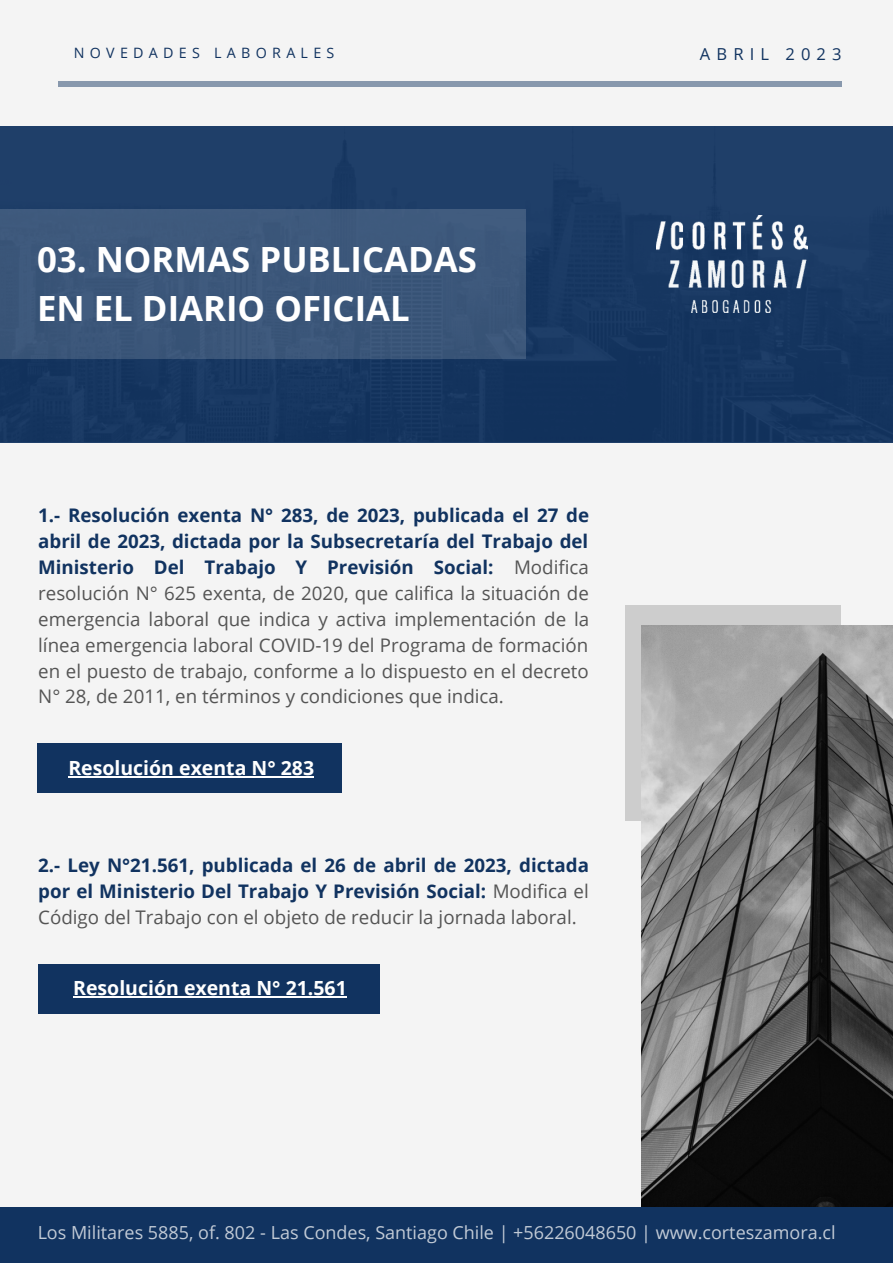
<style>
.page{position:relative;width:893px;height:1264px;background:#fff}
.page>*{position:absolute;margin:0;border:0;box-sizing:border-box;transform-origin:0 0}
.t1{font:700 34.8px "Open Sans";color:#fff}
.t2{font:700 19.5px "Open Sans";color:#fff}
.t3{font:18.75px/25.8px "Open Sans";color:#545454;text-align:justify}
.t4{font:700 18.75px/25.8px "Open Sans";color:#113360;text-align:justify}
.t5{font:18px "Open Sans";color:#fff}
.t6{font:16.5px "Open Sans";letter-spacing:.37em;color:#113360}
.t7{font:14.25px "Open Sans";letter-spacing:.37em;color:#113360}
.s1{font-weight:700;color:#113360}
.s2{font-weight:400;color:#545454}
</style>
<div class="page">
<div style="left:0;top:0;width:892px;height:1262px;background:#f4f4f4"></div>
<div style="left:0;top:126px;width:892px;height:316px;background:#1a3964"></div>
<hr style="left:58px;top:82px;width:783px;height:4px;background:#8898ad">
<img style="left:657px;top:215px;width:150px;height:98px">
<div style="left:0;top:209px;width:525px;height:149px;background:#3c577a"></div>
<div style="left:0;top:1206px;width:892px;height:56px;background:#113360"></div>
<div style="left:625px;top:605px;width:216px;height:216px;background:#cdcdcd"></div>
<img style="left:641px;top:625px;width:251px;height:581px">
<div style="left:37px;top:743px;width:304px;height:50px;background:#113360"></div>
<hr style="left:68px;top:776px;width:246px;height:1px;background:#fff">
<div style="left:38px;top:963px;width:341px;height:50px;background:#113360"></div>
<hr style="left:73px;top:996px;width:274px;height:1px;background:#fff">
<p class="t7" style="left:74px;top:43px;width:262px">NOVEDADES LABORALES</p>
<p class="t1" style="left:37px;top:235px;width:441px">03. NORMAS PUBLICADAS</p>
<p class="t1" style="left:37px;top:283px;width:374px">EN EL DIARIO OFICIAL</p>
<p class="t3" style="left:38px;top:502px;width:552px"><span class="s1">1.- Resolución exenta N° 283, de 2023, publicada el 27 de abril de 2023, dictada por la Subsecretaría del Trabajo del Ministerio Del Trabajo Y Previsión Social:</span> Modifica resolución N° 625 exenta, de 2020, que califica la situación de emergencia laboral que indica y activa implementación de la línea emergencia laboral COVID-19 del Programa de formación en el puesto de trabajo, conforme a lo dispuesto en el decreto N° 28, de 2011, en términos y condiciones que indica.</p>
<p class="t2" style="left:68px;top:754px;width:247px">Resolución exenta N° 283</p>
<p class="t4" style="left:38px;top:852px;width:552px">2.- Ley N°21.561, publicada el 26 de abril de 2023, dictada por el Ministerio Del Trabajo Y Previsión Social: <span class="s2">Modifica el Código del Trabajo con el objeto de reducir la jornada laboral.</span></p>
<p class="t2" style="left:73px;top:974px;width:275px">Resolución exenta N° 21.561</p>
<p class="t6" style="left:700px;top:42px;width:143px">ABRIL 2023</p>
<p class="t5" style="left:38px;top:1219px;width:799px">Los Militares 5885, of. 802 - Las Condes, Santiago Chile | +56226048650 | www.corteszamora.cl</p>
</div>
